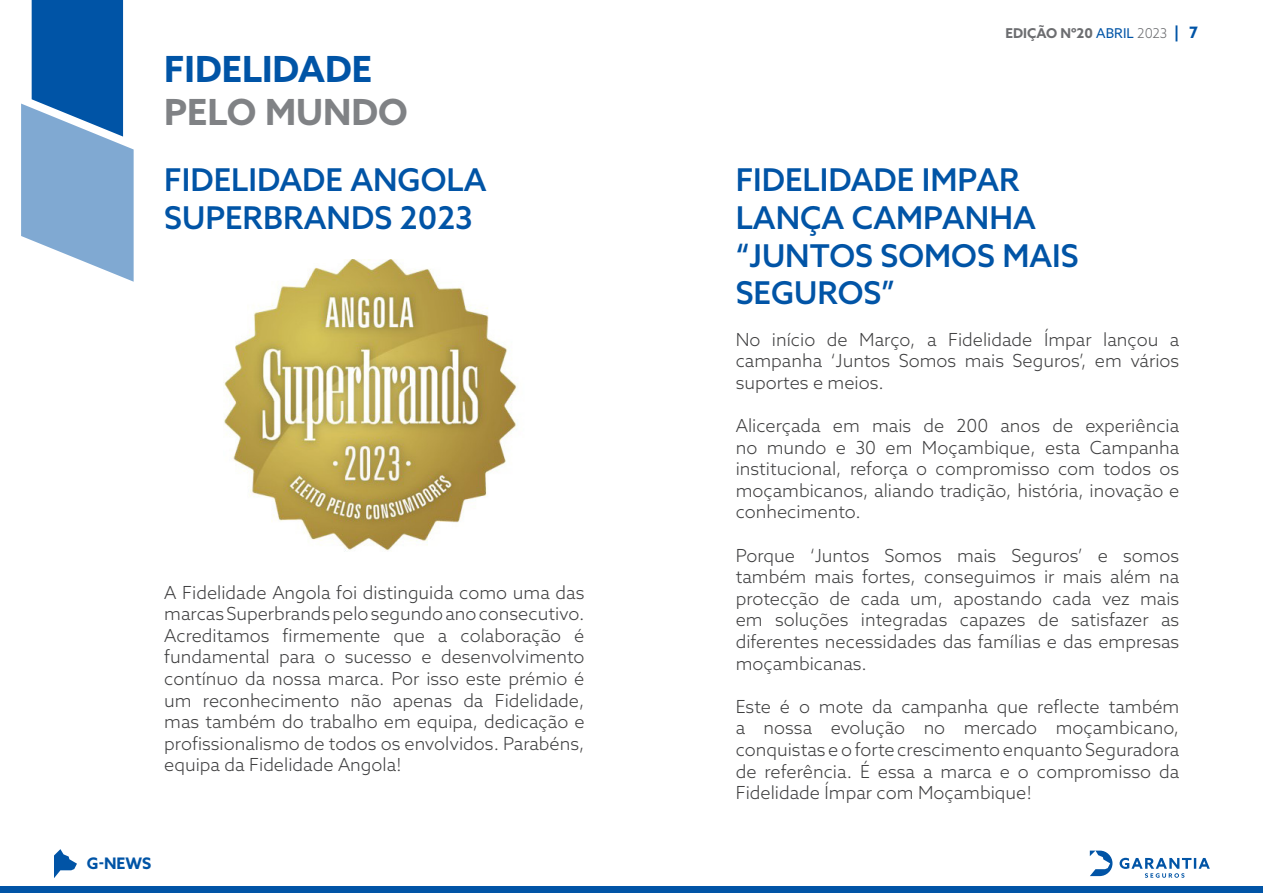
<style>
.page{position:relative;width:1263px;height:893px;background:#fff}
.page>*{position:absolute;margin:0;border:0;box-sizing:border-box;transform-origin:0 0}
.t1{font:700 36px "Azo Sans";color:#0054a6}
.t2{font:700 36px "Azo Sans";color:#808285}
.t3{font:500 31.35px "Azo Sans";color:#0154a6}
.t4{font:300 18px/21.6px "Azo Sans";color:#3e3e3f;text-align:justify}
.t5{font:700 15.9px "Azo Sans";color:#0054a6}
.t6{font:700 13.5px "Azo Sans";color:#6c6d70}
.s1{font-weight:400;color:#0054a6}
.s2{font-weight:300}
.s3{font-size:15.75px;color:#0054a6}
</style>
<div class="page">
<div style="left:0;top:886px;width:1263px;height:7px;background:#0154a6"></div>
<svg style="left:1090px;top:851px;width:120px;height:27px"></svg>
<svg style="left:21px;top:0;width:113px;height:282px"></svg>
<svg style="left:54px;top:849px;width:23px;height:29px"></svg>
<img style="left:223px;top:259px;width:294px;height:292px">
<p class="t1" style="left:164px;top:45px;width:209px">FIDELIDADE</p>
<p class="t2" style="left:164px;top:88px;width:245px">PELO MUNDO</p>
<p class="t3" style="left:164px;top:159px;width:324px">FIDELIDADE ANGOLA</p>
<p class="t3" style="left:164px;top:197px;width:310px">SUPERBRANDS 2023</p>
<p class="t4" style="left:164px;top:581px;width:422px">A Fidelidade Angola foi distinguida como uma das marcas Superbrands pelo segundo ano consecutivo.<br>Acreditamos firmemente que a colaboração é fundamental para o sucesso e desenvolvimento contínuo da nossa marca. Por isso este prémio é um reconhecimento não apenas da Fidelidade, mas também do trabalho em equipa, dedicação e profissionalismo de todos os envolvidos. Parabéns, equipa da Fidelidade Angola!</p>
<p class="t5" style="left:87px;top:852px;width:66px">G-NEWS</p>
<p class="t6" style="left:1005px;top:24px;width:194px">EDIÇÃO Nº20 <span class="s1">ABRIL</span> <span class="s2">2023</span> <span class="s3">| 7</span></p>
<p class="t3" style="left:736px;top:159px;width:285px">FIDELIDADE IMPAR</p>
<p class="t3" style="left:736px;top:197px;width:302px">LANÇA CAMPANHA</p>
<p class="t3" style="left:736px;top:235px;width:345px">“JUNTOS SOMOS MAIS</p>
<p class="t3" style="left:736px;top:272px;width:161px">SEGUROS”</p>
<p class="t4" style="left:736px;top:328px;width:445px">No início de Março, a Fidelidade Ímpar lançou a campanha ‘Juntos Somos mais Seguros’, em vários suportes e meios.</p>
<p class="t4" style="left:736px;top:415px;width:445px">Alicerçada em mais de 200 anos de experiência no mundo e 30 em Moçambique, esta Campanha institucional, reforça o compromisso com todos os moçambicanos, aliando tradição, história, inovação e conhecimento.</p>
<p class="t4" style="left:736px;top:544px;width:445px">Porque ‘Juntos Somos mais Seguros’ e somos também mais fortes, conseguimos ir mais além na protecção de cada um, apostando cada vez mais em soluções integradas capazes de satisfazer as diferentes necessidades das famílias e das empresas moçambicanas.</p>
<p class="t4" style="left:736px;top:695px;width:445px">Este é o mote da campanha que reflecte também a nossa evolução no mercado moçambicano, conquistas e o forte crescimento enquanto Seguradora de referência. É essa a marca e o compromisso da Fidelidade Ímpar com Moçambique!</p>
</div>
